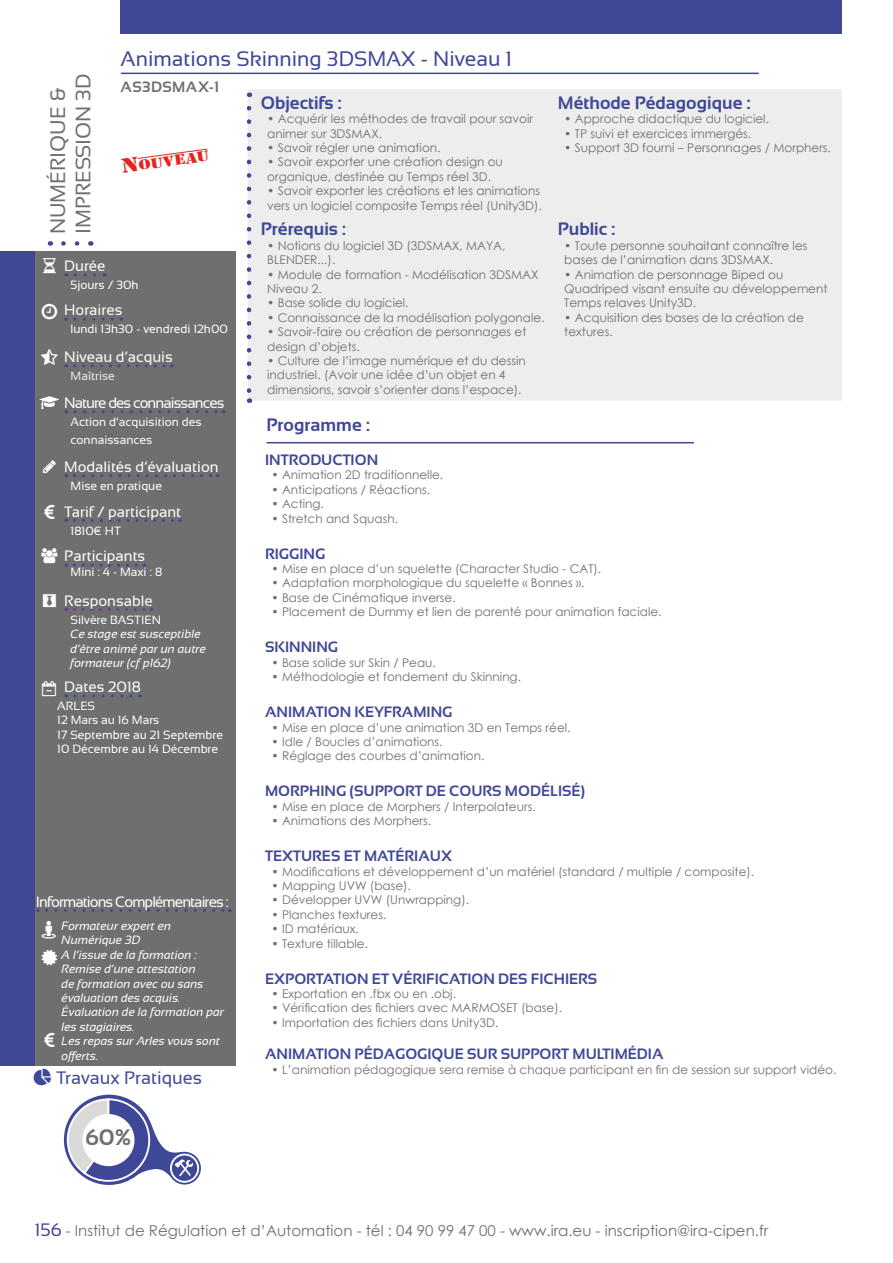
<style>
.page{position:relative;width:893px;height:1263px;background:#fff}
.page>*{position:absolute;margin:0;border:0;box-sizing:border-box;transform-origin:0 0}
.t1{font:700 22.5px "Sansation";color:#706f6f}
.t2{font:21px "Sansation";color:#3f4797}
.t3{font:21px/25.2px "Sansation";color:#706f6f}
.t4{font:700 18px "Sansation";color:#3f4797}
.t5{font:18px "Sansation";color:#3f4797}
.t6{font:700 15px "Sansation";color:#3f4797}
.t7{font:15px "Sansation";color:#fff}
.t8{font:15px "Century Gothic";color:#706f6f}
.t9{font:15px "Sansation";letter-spacing:-.06em;color:#fff}
.t10{font:700 15px "Sansation";letter-spacing:.03em;color:#706f6f}
.t11{font:15px "Army Wide";color:#e5251d}
.t12{font:12px/14.4px "Century Gothic";color:#706f6f}
.t13{font:italic 12px/14.4px "Sansation";color:#fff}
.t14{font:12px/14.4px "Sansation";color:#fff}
.t15{font:12px "Sansation";color:#ededed}
.s1{font-size:21px}
.s2{font-family:"Sansation";font-size:18px;color:#3f4797}
</style>
<div class="page">
<div style="left:34px;top:252px;width:202px;height:814px;background:#706f6f"></div>
<div style="left:121px;top:0;width:721px;height:34px;background:#3f4797"></div>
<div style="left:0;top:252px;width:34px;height:814px;background:#3f4797"></div>
<svg style="left:63px;top:241px;width:17px;height:5px"></svg>
<hr style="left:121px;top:73px;width:638px;height:1px;background:#3f4797">
<svg style="left:137px;top:148px;width:71px;height:11px"></svg>
<div style="left:248px;top:89px;width:594px;height:312px;background:#ededed"></div>
<hr style="left:267px;top:442px;width:427px;height:1px;background:#3f4797">
<svg style="left:247px;top:108px;width:4px;height:295px"></svg>
<svg style="left:75px;top:694px;width:65px;height:3px"></svg>
<svg style="left:74px;top:519px;width:107px;height:3px"></svg>
<svg style="left:74px;top:564px;width:71px;height:3px"></svg>
<svg style="left:75px;top:318px;width:47px;height:3px"></svg>
<svg style="left:75px;top:273px;width:30px;height:3px"></svg>
<svg style="left:74px;top:364px;width:98px;height:3px"></svg>
<svg style="left:75px;top:410px;width:149px;height:3px"></svg>
<svg style="left:75px;top:474px;width:143px;height:3px"></svg>
<svg style="left:74px;top:608px;width:78px;height:3px"></svg>
<svg style="left:168px;top:1152px;width:33px;height:32px"></svg>
<div style="left:170px;top:1153px;width:29px;height:30px;border:2px solid #fff;border-radius:50%"></div>
<svg style="left:64px;top:1095px;width:129px;height:90px"></svg>
<div style="left:83px;top:1115px;width:51px;height:50px;background:#fff;border-radius:50%"></div>
<div style="left:82px;top:1114px;width:53px;height:52px;border:2px solid #fff;border-radius:50%"></div>
<svg style="left:47px;top:909px;width:183px;height:3px"></svg>
<h2 class="t2" style="left:121px;top:47px;width:393px">Animations Skinning 3DSMAX - Niveau 1</h2>
<h3 class="t4" style="left:261px;top:93px;width:82px">Objectifs :</h3>
<p class="t12" style="left:267px;top:112px;width:267px">• Acquérir les méthodes de travail pour savoir animer sur 3DSMAX.</p>
<p class="t12" style="left:267px;top:140px;width:175px">• Savoir régler une animation.</p>
<p class="t12" style="left:267px;top:155px;width:237px">• Savoir exporter une création design ou organique, destinée au Temps réel 3D.</p>
<p class="t12" style="left:267px;top:184px;width:276px">• Savoir exporter les créations et les animations vers un logiciel composite Temps réel (Unity3D).</p>
<h2 class="t3" style="left:45px;top:234px;width:162px;rotate:-90deg">NUMÉRIQUE &amp;<br>IMPRESSION 3D</h2>
<p class="t10" style="left:121px;top:79px;width:100px">AS3DSMAX-1</p>
<h3 class="t4" style="left:558px;top:93px;width:194px">Méthode Pédagogique :</h3>
<p class="t12" style="left:564px;top:112px;width:206px">• Approche didactique du logiciel.</p>
<p class="t12" style="left:564px;top:126px;width:188px">• TP suivi et exercices immergés.</p>
<p class="t12" style="left:564px;top:140px;width:268px">• Support 3D fourni – Personnages / Morphers.</p>
<p class="t11" style="left:120px;top:159px;width:90px;rotate:-8deg"><span class="s1">N</span>ouveau</p>
<h3 class="t4" style="left:261px;top:219px;width:87px">Prérequis :</h3>
<p class="t12" style="left:267px;top:238px;width:240px">• Notions du logiciel 3D (3DSMAX, MAYA,<br>BLENDER...).</p>
<p class="t12" style="left:267px;top:267px;width:273px">• Module de formation - Modélisation 3DSMAX<br>Niveau 2.</p>
<p class="t12" style="left:267px;top:296px;width:143px">• Base solide du logiciel.</p>
<p class="t12" style="left:267px;top:310px;width:279px">• Connaissance de la modélisation polygonale.</p>
<p class="t12" style="left:267px;top:324px;width:261px">• Savoir-faire ou création de personnages et design d’objets.</p>
<p class="t12" style="left:267px;top:353px;width:260px">• Culture de l’image numérique et du dessin industriel. (Avoir une idée d’un objet en 4 dimensions, savoir s’orienter dans l’espace).</p>
<h3 class="t4" style="left:558px;top:219px;width:59px">Public :</h3>
<p class="t12" style="left:564px;top:238px;width:245px">• Toute personne souhaitant connaître les bases de l’animation dans 3DSMAX.</p>
<p class="t12" style="left:564px;top:267px;width:265px">• Animation de personnage Biped ou<br>Quadriped visant ensuite au développement<br>Temps relaves Unity3D.</p>
<p class="t12" style="left:564px;top:310px;width:241px">• Acquisition des bases de la création de textures.</p>
<p class="t7" style="left:64px;top:258px;width:43px">Durée</p>
<p class="t14" style="left:71px;top:278px;width:70px">5jours / 30h</p>
<p class="t7" style="left:64px;top:302px;width:60px">Horaires</p>
<p class="t14" style="left:71px;top:322px;width:159px">lundi 13h30 - vendredi 12h00</p>
<p class="t7" style="left:64px;top:348px;width:110px">Niveau d’acquis</p>
<p class="t15" style="left:71px;top:369px;width:46px">Maîtrise</p>
<p class="t9" style="left:64px;top:394px;width:162px">Nature des connaissances</p>
<p class="t14" style="left:71px;top:413px;width:132px;line-height:18px">Action d’acquisition des connaissances</p>
<p class="t7" style="left:64px;top:458px;width:156px">Modalités d’évaluation</p>
<p class="t14" style="left:71px;top:479px;width:93px">Mise en pratique</p>
<h3 class="t4" style="left:267px;top:415px;width:105px">Programme :</h3>
<p class="t6" style="left:265px;top:451px;width:115px">INTRODUCTION</p>
<p class="t12" style="left:271px;top:468px;width:173px">• Animation 2D traditionnelle.</p>
<p class="t12" style="left:271px;top:482px;width:160px">• Anticipations / Réactions.</p>
<p class="t12" style="left:271px;top:496px;width:54px">• Acting.</p>
<p class="t12" style="left:271px;top:511px;width:128px">• Stretch and Squash.</p>
<p class="t6" style="left:265px;top:545px;width:62px">RIGGING</p>
<p class="t12" style="left:271px;top:561px;width:331px">• Mise en place d’un squelette (Character Studio - CAT).</p>
<p class="t12" style="left:271px;top:576px;width:314px">• Adaptation morphologique du squelette « Bonnes ».</p>
<p class="t12" style="left:271px;top:590px;width:186px">• Base de Cinématique inverse.</p>
<p class="t12" style="left:271px;top:604px;width:392px">• Placement de Dummy et lien de parenté pour animation faciale.</p>
<p class="t6" style="left:265px;top:639px;width:74px">SKINNING</p>
<p class="t12" style="left:271px;top:655px;width:166px">• Base solide sur Skin / Peau.</p>
<p class="t12" style="left:271px;top:669px;width:251px">• Méthodologie et fondement du Skinning.</p>
<p class="t6" style="left:265px;top:703px;width:189px">ANIMATION KEYFRAMING</p>
<p class="t12" style="left:271px;top:720px;width:301px">• Mise en place d’une animation 3D en Temps réel.</p>
<p class="t12" style="left:271px;top:734px;width:173px">• Idle / Boucles d’animations.</p>
<p class="t12" style="left:271px;top:748px;width:214px">• Réglage des courbes d’animation.</p>
<p class="t6" style="left:265px;top:783px;width:322px">MORPHING (SUPPORT DE COURS MODÉLISÉ)</p>
<p class="t12" style="left:271px;top:799px;width:266px">• Mise en place de Morphers / Interpolateurs.</p>
<p class="t12" style="left:271px;top:813px;width:161px">• Animations des Morphers.</p>
<p class="t6" style="left:265px;top:847px;width:188px">TEXTURES ET MATÉRIAUX</p>
<p class="t12" style="left:271px;top:864px;width:484px">• Modifications et développement d’un matériel (standard / multiple / composite).</p>
<p class="t12" style="left:271px;top:878px;width:141px">• Mapping UVW (base).</p>
<p class="t12" style="left:271px;top:892px;width:199px">• Développer UVW (Unwrapping).</p>
<p class="t12" style="left:271px;top:907px;width:116px">• Planches textures.</p>
<p class="t12" style="left:271px;top:921px;width:89px">• ID matériaux.</p>
<p class="t12" style="left:271px;top:936px;width:98px">• Texture tillable.</p>
<p class="t6" style="left:265px;top:970px;width:334px">EXPORTATION ET VÉRIFICATION DES FICHIERS</p>
<p class="t12" style="left:271px;top:986px;width:186px">• Exportation en .fbx ou en .obj.</p>
<p class="t12" style="left:271px;top:1000px;width:292px">• Vérification des fichiers avec MARMOSET (base).</p>
<p class="t12" style="left:271px;top:1015px;width:228px">• Importation des fichiers dans Unity3D.</p>
<p class="t6" style="left:265px;top:1045px;width:400px">ANIMATION PÉDAGOGIQUE SUR SUPPORT MULTIMÉDIA</p>
<p class="t12" style="left:271px;top:1062px;width:566px">• L’animation pédagogique sera remise à chaque participant en fin de session sur support vidéo.</p>
<p class="t7" style="left:64px;top:503px;width:118px">Tarif / participant</p>
<p class="t14" style="left:71px;top:523px;width:52px">1810€ HT</p>
<p class="t7" style="left:64px;top:548px;width:83px">Participants</p>
<p class="t14" style="left:71px;top:564px;width:93px">Mini : 4 - Maxi : 8</p>
<p class="t7" style="left:64px;top:592px;width:90px">Responsable</p>
<p class="t14" style="left:71px;top:612px;width:92px">Silvère BASTIEN</p>
<p class="t13" style="left:71px;top:627px;width:137px">Ce stage est susceptible d’être animé par un autre formateur (cf p162)</p>
<p class="t7" style="left:64px;top:678px;width:78px">Dates 2018</p>
<p class="t14" style="left:57px;top:699px;width:167px">ARLES<br>12 Mars au 16 Mars<br>17 Septembre au 21 Septembre<br>10 Décembre au 14 Décembre</p>
<p class="t9" style="left:36px;top:893px;width:194px">Informations Complémentaires :</p>
<p class="t13" style="left:62px;top:919px;width:164px">Formateur expert en<br>Numérique 3D<br>A l’issue de la formation :<br>Remise d’une attestation<br>de formation avec ou sans évaluation des acquis.<br>Évaluation de la formation par les stagiaires.<br>Les repas sur Arles vous sont offerts.</p>
<h3 class="t5" style="left:56px;top:1068px;width:147px">Travaux Pratiques</h3>
<h1 class="t1" style="left:85px;top:1124px;width:48px">60%</h1>
<p class="t8" style="left:35px;top:1220px;width:735px"><span class="s2">156</span> - Institut de Régulation et d’Automation - tél : 04 90 99 47 00 - www.ira.eu - inscription@ira-cipen.fr</p>
</div>
